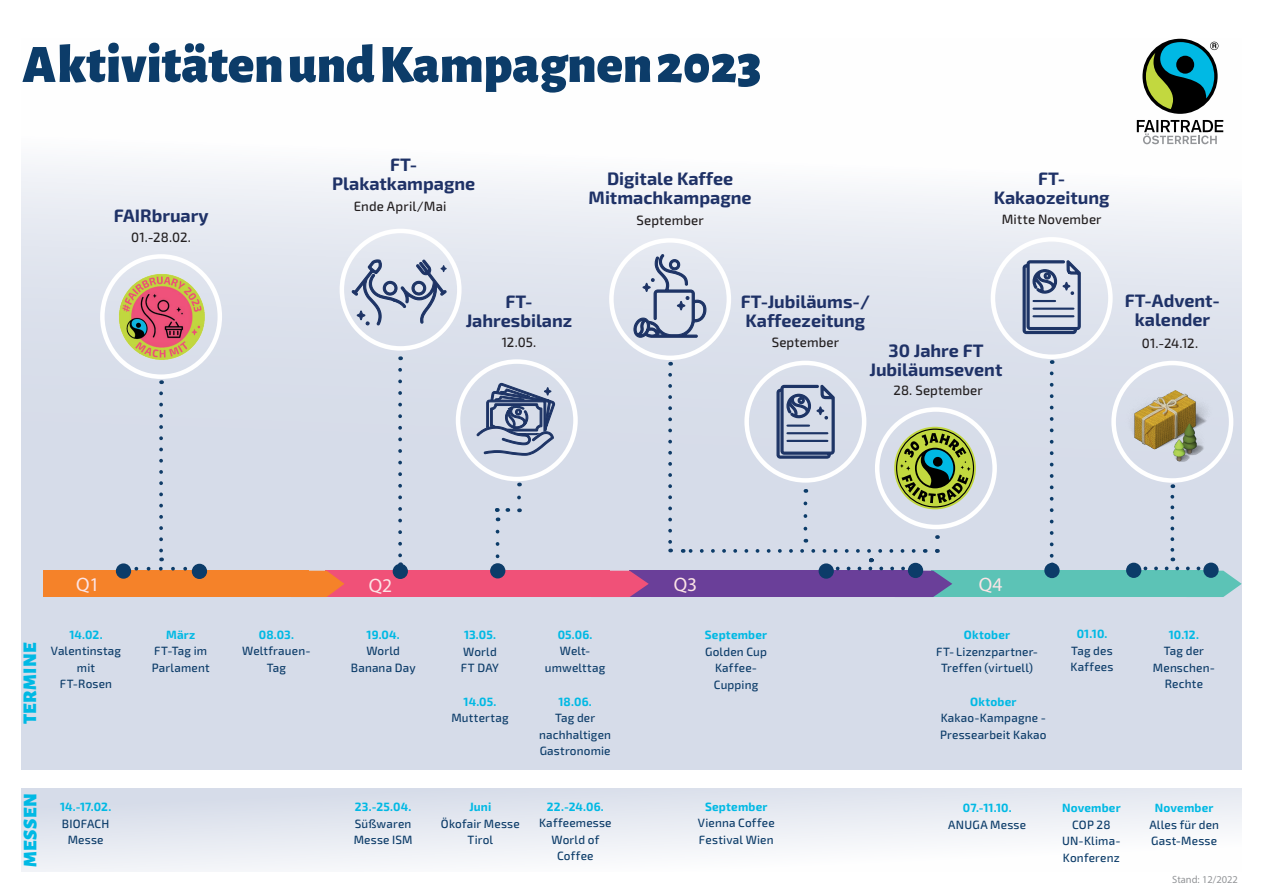
<style>
.page{position:relative;width:1263px;height:893px;background:#fff}
.page>*{position:absolute;margin:0;border:0;box-sizing:border-box;transform-origin:0 0}
.t1{font:900 54px "Alegreya Sans";color:#0c3c69}
.t2{font:900 19.5px "Alegreya Sans";letter-spacing:.02em;color:#00b9e4}
.t3{font:19.5px "Myriad Pro";color:#fce4e6}
.t4{font:700 18px/18.8px "Exo 2";color:#1f3267;text-align:center}
.t5{font:500 13.5px "Exo 2";letter-spacing:.01em;color:#231f20}
.t6{font:500 12px/16.5px "Exo 2";letter-spacing:.015em;color:#0c3c69;text-align:center}
.t7{font:700 12px "Exo 2";letter-spacing:.015em;color:#00b9e4}
.t8{font:10.5px "Myriad Pro";color:#939598}
</style>
<div class="page">
<div style="left:21px;top:788px;width:1221px;height:84px;background:linear-gradient(to bottom,#dadfeb,#fbfcfd)"></div>
<div style="left:21px;top:38px;width:1221px;height:732px;background:linear-gradient(to bottom,#f9fafc,#cad1e1)"></div>
<svg style="left:1137px;top:39px;width:86px;height:105px"></svg>
<div style="left:931px;top:571px;width:274px;height:26px;background:#5cc3b6"></div>
<div style="left:629px;top:571px;width:285px;height:26px;background:#6a3f99"></div>
<div style="left:325px;top:571px;width:285px;height:26px;background:#f05178"></div>
<svg style="left:610px;top:571px;width:39px;height:26px"></svg>
<div style="left:44px;top:571px;width:265px;height:26px;background:#f58229"></div>
<svg style="left:309px;top:571px;width:35px;height:26px"></svg>
<img style="left:105px;top:259px;width:113px;height:115px">
<div style="left:100px;top:254px;width:122px;height:125px;border:4px solid #fff;border-radius:50%"></div>
<div style="left:1045px;top:564px;width:14px;height:13px;background:#0c3c69;border-radius:50%"></div>
<div style="left:1044px;top:563px;width:15px;height:15px;border:2px solid #0c3c69;border-radius:50%"></div>
<svg style="left:159px;top:393px;width:4px;height:168px"></svg>
<div style="left:117px;top:564px;width:13px;height:14px;background:#0c3c69;border-radius:50%"></div>
<div style="left:116px;top:563px;width:15px;height:16px;border:2px solid #0c3c69;border-radius:50%"></div>
<svg style="left:127px;top:567px;width:58px;height:4px"></svg>
<div style="left:193px;top:564px;width:13px;height:14px;background:#0c3c69;border-radius:50%"></div>
<div style="left:192px;top:564px;width:15px;height:15px;border:2px solid #0c3c69;border-radius:50%"></div>
<img style="left:1093px;top:348px;width:149px;height:163px">
<div style="left:1111px;top:361px;width:122px;height:122px;border:4px solid #fff;border-radius:50%"></div>
<svg style="left:1136px;top:567px;width:106px;height:30px"></svg>
<div style="left:1127px;top:563px;width:13px;height:14px;background:#0c3c69;border-radius:50%"></div>
<div style="left:1126px;top:563px;width:15px;height:15px;border:2px solid #0c3c69;border-radius:50%"></div>
<div style="left:1204px;top:563px;width:14px;height:14px;background:#0c3c69;border-radius:50%"></div>
<div style="left:1203px;top:563px;width:15px;height:15px;border:2px solid #0c3c69;border-radius:50%"></div>
<svg style="left:1170px;top:497px;width:4px;height:64px"></svg>
<svg style="left:894px;top:427px;width:82px;height:82px"></svg>
<svg style="left:1050px;top:373px;width:3px;height:193px"></svg>
<div style="left:991px;top:237px;width:122px;height:122px;border:4px solid #fff;border-radius:50%"></div>
<svg style="left:1022px;top:257px;width:60px;height:78px;background:#96a2ba"></svg>
<svg style="left:668px;top:375px;width:4px;height:177px"></svg>
<div style="left:609px;top:238px;width:122px;height:122px;border:4px solid #fff;border-radius:50%"></div>
<svg style="left:633px;top:248px;width:74px;height:91px;background:#b7c0d1"></svg>
<svg style="left:496px;top:532px;width:3px;height:31px"></svg>
<div style="left:491px;top:564px;width:14px;height:14px;background:#0c3c69;border-radius:50%"></div>
<div style="left:490px;top:563px;width:15px;height:15px;border:2px solid #0c3c69;border-radius:50%"></div>
<svg style="left:497px;top:508px;width:11px;height:13px"></svg>
<div style="left:456px;top:359px;width:122px;height:122px;border:4px solid #fff;border-radius:50%"></div>
<svg style="left:517px;top:497px;width:4px;height:15px"></svg>
<svg style="left:469px;top:381px;width:87px;height:75px;background:#9ba6be"></svg>
<svg style="left:350px;top:249px;width:98px;height:84px;background:#bec6d6"></svg>
<div style="left:393px;top:564px;width:14px;height:14px;background:#0c3c69;border-radius:50%"></div>
<div style="left:393px;top:564px;width:15px;height:15px;border:2px solid #0c3c69;border-radius:50%"></div>
<svg style="left:398px;top:370px;width:4px;height:196px"></svg>
<div style="left:340px;top:229px;width:122px;height:122px;border:4px solid #fff;border-radius:50%"></div>
<svg style="left:683px;top:382px;width:287px;height:215px;background:#babecc"></svg>
<h1 class="t1" style="left:22px;top:21px;width:741px">Aktivitäten und Kampagnen 2023</h1>
<h3 class="t4" style="left:114px;top:206px;width:96px">FAIRbruary</h3>
<p class="t5" style="left:131px;top:230px;width:61px">01.-28.02.</p>
<h3 class="t4" style="left:332px;top:156px;width:145px">FT-<br>Plakatkampagne</h3>
<p class="t5" style="left:354px;top:199px;width:94px">Ende April/Mai</p>
<h3 class="t4" style="left:589px;top:170px;width:165px">Digitale Kaffee<br>Mitmachkampagne</h3>
<p class="t5" style="left:636px;top:212px;width:69px">September</p>
<h3 class="t4" style="left:994px;top:170px;width:118px">FT-<br>Kakaozeitung</h3>
<p class="t5" style="left:1002px;top:212px;width:101px">Mitte November</p>
<h3 class="t4" style="left:466px;top:292px;width:108px">FT-<br>Jahresbilanz</h3>
<p class="t5" style="left:502px;top:335px;width:36px">12.05.</p>
<h3 class="t4" style="left:741px;top:293px;width:130px;text-align:left">FT-Jubiläums-/<br>Kaffeezeitung</h3>
<p class="t5" style="left:772px;top:335px;width:69px">September</p>
<h3 class="t4" style="left:869px;top:342px;width:135px">30 Jahre FT<br>Jubiläumsevent</h3>
<p class="t5" style="left:893px;top:383px;width:91px">28. September</p>
<h3 class="t4" style="left:1125px;top:292px;width:97px">FT-Advent&shy;kalender</h3>
<p class="t5" style="left:1142px;top:335px;width:58px">01.-24.12.</p>
<h2 class="t3" style="left:76px;top:572px;width:25px">Q1</h2>
<h2 class="t3" style="left:369px;top:573px;width:25px">Q2</h2>
<h2 class="t3" style="left:674px;top:572px;width:25px">Q3</h2>
<h2 class="t3" style="left:979px;top:572px;width:25px">Q4</h2>
<h2 class="t2" style="left:14px;top:724px;width:83px;rotate:-90deg">TERMINE</h2>
<p class="t7" style="left:69px;top:627px;width:35px">14.02.</p>
<p class="t6" style="left:51px;top:643px;width:72px">Valentinstag mit<br>FT-Rosen</p>
<p class="t7" style="left:166px;top:627px;width:31px">März</p>
<p class="t6" style="left:152px;top:643px;width:60px;text-align:left">FT-Tag im<br>Parlament</p>
<p class="t7" style="left:259px;top:627px;width:37px">08.03.</p>
<p class="t6" style="left:242px;top:643px;width:70px">Weltfrauen-<br>Tag</p>
<p class="t7" style="left:367px;top:627px;width:35px">19.04.</p>
<p class="t6" style="left:351px;top:643px;width:66px">World<br>Banana Day</p>
<p class="t7" style="left:464px;top:628px;width:33px">13.05.</p>
<p class="t6" style="left:461px;top:643px;width:40px;text-align:left">World<br>FT DAY</p>
<p class="t7" style="left:464px;top:694px;width:34px">14.05.</p>
<p class="t6" style="left:451px;top:710px;width:59px">Muttertag</p>
<p class="t7" style="left:558px;top:627px;width:36px">05.06.</p>
<p class="t6" style="left:545px;top:643px;width:62px">Welt&shy;umwelttag</p>
<p class="t7" style="left:559px;top:694px;width:35px">18.06.</p>
<p class="t6" style="left:539px;top:710px;width:73px">Tag der nachhaltigen<br>Gastronomie</p>
<p class="t7" style="left:705px;top:628px;width:64px">September</p>
<p class="t6" style="left:705px;top:643px;width:63px">Golden Cup<br>Kaffee-<br>Cupping</p>
<p class="t7" style="left:964px;top:628px;width:48px">Oktober</p>
<p class="t6" style="left:936px;top:643px;width:103px">FT- Lizenzpartner-<br>Treffen (virtuell)</p>
<p class="t7" style="left:970px;top:694px;width:48px">Oktober</p>
<p class="t6" style="left:940px;top:710px;width:108px;text-align:left">Kakao-Kampagne -<br>Pressearbeit Kakao</p>
<p class="t7" style="left:1077px;top:627px;width:32px">01.10.</p>
<p class="t6" style="left:1070px;top:643px;width:44px;text-align:left">Tag des<br>Kaffees</p>
<p class="t7" style="left:1169px;top:627px;width:32px">10.12.</p>
<p class="t6" style="left:1153px;top:643px;width:63px">Tag der<br>Menschen-<br>Rechte</p>
<h2 class="t2" style="left:14px;top:867px;width:75px;rotate:-90deg">MESSEN</h2>
<p class="t7" style="left:60px;top:800px;width:53px">14.-17.02.</p>
<p class="t6" style="left:62px;top:815px;width:49px">BIOFACH<br>Messe</p>
<p class="t7" style="left:355px;top:800px;width:58px">23.-25.04.</p>
<p class="t6" style="left:354px;top:815px;width:60px;text-align:left">Süßwaren<br>Messe ISM</p>
<p class="t7" style="left:469px;top:800px;width:24px">Juni</p>
<p class="t6" style="left:441px;top:815px;width:80px">Ökofair Messe<br>Tirol</p>
<p class="t7" style="left:547px;top:799px;width:58px">22.-24.06.</p>
<p class="t6" style="left:539px;top:815px;width:74px">Kaffeemesse<br>World of<br>Coffee</p>
<p class="t7" style="left:705px;top:799px;width:64px">September</p>
<p class="t6" style="left:698px;top:815px;width:78px;text-align:left">Vienna Coffee<br>Festival Wien</p>
<p class="t7" style="left:963px;top:801px;width:50px">07.-11.10.</p>
<p class="t6" style="left:948px;top:817px;width:79px">ANUGA Messe</p>
<p class="t7" style="left:1062px;top:801px;width:60px">November</p>
<p class="t6" style="left:1062px;top:816px;width:60px">COP 28<br>UN-Klima-<br>Konferenz</p>
<p class="t7" style="left:1155px;top:801px;width:60px">November</p>
<p class="t6" style="left:1149px;top:816px;width:71px;text-align:left">Alles für den<br>Gast-Messe</p>
<p class="t8" style="left:1172px;top:873px;width:67px">Stand: 12/2022</p>
</div>
